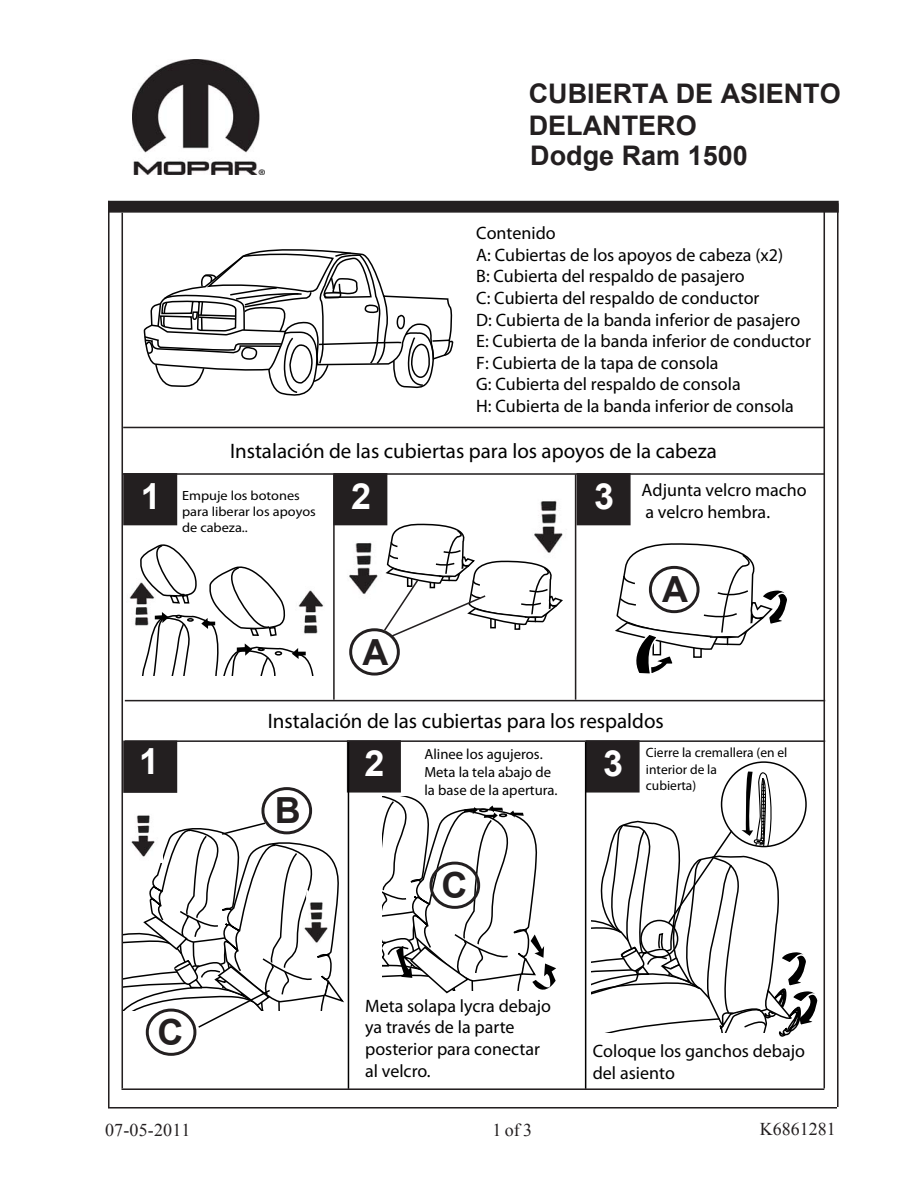
<style>
.page{position:relative;width:918px;height:1188px;background:#fff}
.page>*{position:absolute;margin:0;border:0;box-sizing:border-box;transform-origin:0 0}
.t1{font:700 36px "Arial";color:#fff}
.t2{font:700 36px "Arial";color:#231f20}
.t3{font:700 27px/32.4px "Arial";color:#231f20}
.t4{font:21px "Myriad Pro";color:#000}
.t5{font:18px/21.6px "Myriad Pro";color:#000}
.t6{font:18px "Times New Roman";color:#231f20}
.t7{font:14.7px/17.5px "Myriad Pro";color:#000}
.t8{font:13.5px/16.2px "Myriad Pro";color:#000}
.t9{font:13.35px/15.9px "Myriad Pro";color:#000;scale:1.07 1}
</style>
<div class="page">
<img style="left:129px;top:589px;width:7px;height:37px">
<div style="left:108px;top:201px;width:731px;height:12px;background:#231f20;border:2px solid #231f20"></div>
<hr style="left:108px;top:201px;width:2px;height:906px;background:#231f20">
<hr style="left:837px;top:203px;width:2px;height:904px;background:#231f20">
<hr style="left:108px;top:1107px;width:729px;height:2px;background:#231f20">
<hr style="left:121px;top:213px;width:2px;height:875px;background:#231f20">
<hr style="left:123px;top:473px;width:700px;height:2px;background:#231f20">
<hr style="left:123px;top:427px;width:700px;height:1px;background:#231f20">
<hr style="left:823px;top:211px;width:2px;height:877px;background:#231f20">
<hr style="left:125px;top:700px;width:700px;height:1px;background:#231f20">
<hr style="left:125px;top:740px;width:700px;height:2px;background:#231f20">
<div style="left:123px;top:473px;width:54px;height:52px;background:#231f20"></div>
<hr style="left:122px;top:1088px;width:702px;height:2px;background:#231f20">
<div style="left:333px;top:473px;width:54px;height:52px;background:#231f20"></div>
<div style="left:347px;top:740px;width:54px;height:53px;background:#231f20;border:2px solid #231f20"></div>
<div style="left:577px;top:473px;width:54px;height:52px;background:#231f20"></div>
<div style="left:586px;top:740px;width:54px;height:53px;background:#231f20;border:2px solid #231f20"></div>
<div style="left:123px;top:741px;width:54px;height:52px;background:#231f20;border:2px solid #231f20"></div>
<svg style="left:615px;top:473px;width:175px;height:201px"></svg>
<img style="left:133px;top:60px;width:127px;height:115px">
<svg style="left:136px;top:544px;width:185px;height:131px"></svg>
<hr style="left:333px;top:474px;width:2px;height:226px;background:#231f20">
<hr style="left:575px;top:474px;width:1px;height:226px;background:#231f20">
<svg style="left:348px;top:473px;width:216px;height:203px"></svg>
<hr style="left:348px;top:742px;width:1px;height:347px;background:#000">
<hr style="left:585px;top:742px;width:1px;height:347px;background:#000">
<svg style="left:143px;top:164px;width:309px;height:49px"></svg>
<svg style="left:143px;top:249px;width:310px;height:147px"></svg>
<svg style="left:123px;top:786px;width:242px;height:271px"></svg>
<svg style="left:382px;top:797px;width:174px;height:197px"></svg>
<svg style="left:592px;top:766px;width:226px;height:271px"></svg>
<h2 class="t3" style="left:529px;top:78px;width:314px">CUBIERTA DE ASIENTO<br>DELANTERO</h2>
<h2 class="t3" style="left:530px;top:141px;width:219px">Dodge Ram 1500</h2>
<p class="t5" style="left:476px;top:222px;width:336px">Contenido<br>A: Cubiertas de los apoyos de cabeza (x2)<br>B: Cubierta del respaldo de pasajero<br>C: Cubierta del respaldo de conductor<br>D: Cubierta de la banda inferior de pasajero E: Cubierta de la banda inferior de conductor F: Cubierta de la tapa de consola<br>G: Cubierta del respaldo de consola<br>H: Cubierta de la banda inferior de consola</p>
<p class="t4" style="left:230px;top:438px;width:488px">Instalación de las cubiertas para los apoyos de la cabeza</p>
<h1 class="t1" style="left:141px;top:472px;width:22px">1</h1>
<h1 class="t1" style="left:351px;top:472px;width:22px">2</h1>
<p class="t9" style="left:182px;top:488px;width:127px">Empuje los botones para liberar los apoyos de cabeza..</p>
<h1 class="t2" style="left:363px;top:628px;width:27px">A</h1>
<h1 class="t1" style="left:594px;top:472px;width:22px">3</h1>
<p class="t5" style="left:642px;top:479px;width:167px">Adjunta velcro macho a velcro hembra.</p>
<h1 class="t2" style="left:662px;top:566px;width:27px">A</h1>
<p class="t4" style="left:268px;top:708px;width:398px">Instalación de las cubiertas para los respaldos</p>
<p class="t7" style="left:424px;top:745px;width:135px">Alinee los agujeros.<br>Meta la tela abajo de la base de la apertura.</p>
<p class="t8" style="left:646px;top:745px;width:143px">Cierre la cremallera (en el interior de la<br>cubierta)</p>
<h1 class="t1" style="left:139px;top:738px;width:22px">1</h1>
<h1 class="t1" style="left:603px;top:739px;width:22px">3</h1>
<h1 class="t2" style="left:275px;top:787px;width:27px">B</h1>
<h1 class="t1" style="left:365px;top:739px;width:22px">2</h1>
<h1 class="t2" style="left:158px;top:1008px;width:27px">C</h1>
<h1 class="t2" style="left:441px;top:862px;width:27px">C</h1>
<p class="t5" style="left:365px;top:995px;width:187px">Meta solapa lycra debajo ya través de la parte posterior para conectar al velcro.</p>
<p class="t6" style="left:105px;top:1118px;width:87px">07-05-2011</p>
<p class="t6" style="left:492px;top:1118px;width:41px">1of3</p>
<p class="t5" style="left:593px;top:1040px;width:214px">Coloque los ganchos debajo del asiento</p>
<p class="t6" style="left:760px;top:1117px;width:77px">K6861281</p>
</div>
